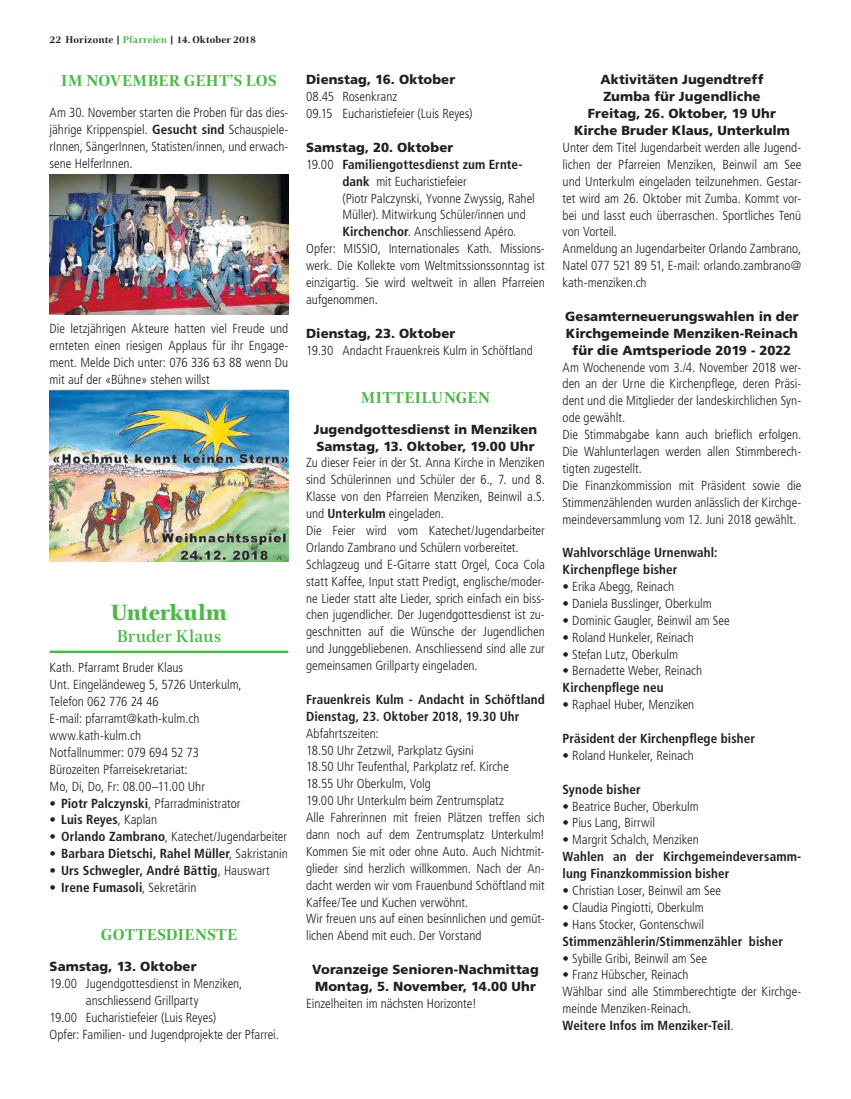
<style>
.page{position:relative;width:851px;height:1099px;background:#fff}
.page>*{position:absolute;margin:0;border:0;box-sizing:border-box;transform-origin:0 0}
.t1{font:800 22.5px "Civita";letter-spacing:-.01em;color:#4cb848}
.t2{font:500 17.5px "Civita";letter-spacing:-.005em;color:#4cb848}
.t3{font:700 16.12px "Civita";letter-spacing:.015em;color:#4cb848}
.t4{font:300 condensed 13.12px/16.9px "Frutiger LT Std";color:#231f20}
.t5{font:700 condensed 13.12px/16.9px "Frutiger LT Std";letter-spacing:.005em;color:#231f20}
.t6{font:900 13.12px/16.9px "Frutiger LT Std";letter-spacing:.005em;color:#231f20}
.t7{font:700 10px "Civita";letter-spacing:.005em;color:#231f20}
.s1{color:#4cb848}
.s2{font-weight:700}
.s3{font-weight:300}
</style>
<div class="page">
<img style="left:50px;top:174px;width:238px;height:140px">
<img style="left:50px;top:390px;width:238px;height:171px">
<hr style="left:50px;top:650px;width:238px;height:3px;background:#4cb848">
<p class="t7" style="left:50px;top:33px;width:208px">22 Horizonte | <span class="s1">Pfarreien</span> | 14. Oktober 2018</p>
<p class="t3" style="left:61px;top:70px;width:217px">IM NOVEMBER GEHT’S LOS</p>
<p class="t4" style="left:50px;top:105px;width:240px;text-align:justify">Am 30. November starten die Proben für das dies&shy;jährige Krippenspiel. <span class="s2">Gesucht sind</span> Schauspiele&shy;rInnen, SängerInnen, Statisten/innen, und erwach&shy;sene HelferInnen.</p>
<p class="t4" style="left:50px;top:320px;width:240px;text-align:justify">Die letzjährigen Akteure hatten viel Freude und ernteten einen riesigen Applaus für ihr Engage&shy;ment. Melde Dich unter: 076 336 63 88 wenn Du mit auf der «Bühne» stehen willst</p>
<h1 class="t1" style="left:111px;top:597px;width:118px">Unterkulm</h1>
<h2 class="t2" style="left:117px;top:624px;width:106px">Bruder Klaus</h2>
<p class="t4" style="left:50px;top:659px;width:194px">Kath. Pfarramt Bruder Klaus<br>Unt. Eingeländeweg 5, 5726 Unterkulm,<br>Telefon 062 776 24 46<br>E-mail: pfarramt@kath-kulm.ch www.kath-kulm.ch<br>Notfallnummer: 079 694 52 73<br>Bürozeiten Pfarreisekretariat:<br>Mo, Di, Do, Fr: 08.00–11.00 Uhr</p>
<p class="t4" style="left:50px;top:794px;width:192px">• <span class="s2">Piotr Palczynski</span>, Pfarradministrator</p>
<p class="t5" style="left:50px;top:811px;width:109px"><span class="s3">•</span> Luis Reyes<span class="s3">, Kaplan</span></p>
<p class="t4" style="left:50px;top:828px;width:239px">• <span class="s2">Orlando Zambrano</span>, Katechet/Jugendarbeiter</p>
<p class="t5" style="left:50px;top:845px;width:240px"><span class="s3">•</span> Barbara Dietschi, Rahel Müller<span class="s3">, Sakristanin</span></p>
<p class="t5" style="left:50px;top:862px;width:222px"><span class="s3">•</span> Urs Schwegler, André Bättig<span class="s3">, Hauswart</span></p>
<p class="t5" style="left:50px;top:879px;width:148px"><span class="s3">•</span> Irene Fumasoli<span class="s3">, Sekretärin</span></p>
<p class="t3" style="left:101px;top:923px;width:138px">GOTTESDIENSTE</p>
<p class="t6" style="left:50px;top:958px;width:148px">Samstag, 13. Oktober</p>
<p class="t4" style="left:50px;top:975px;width:194px">19.00 Jugendgottesdienst in Menziken,</p>
<p class="t4" style="left:86px;top:992px;width:114px">anschliessend Grillparty</p>
<p class="t4" style="left:50px;top:1009px;width:168px">19.00 Eucharistiefeier (Luis Reyes)</p>
<p class="t4" style="left:50px;top:1025px;width:231px">Opfer: Familien- und Jugendprojekte der Pfarrei.</p>
<p class="t6" style="left:306px;top:71px;width:151px">Dienstag, 16. Oktober</p>
<p class="t4" style="left:306px;top:88px;width:168px">08.45 Rosenkranz<br>09.15 Eucharistiefeier (Luis Reyes)</p>
<p class="t6" style="left:306px;top:139px;width:149px">Samstag, 20. Oktober</p>
<p class="t5" style="left:306px;top:156px;width:218px"><span class="s3">19.00</span> Familiengottesdienst zum Ernte-</p>
<p class="t4" style="left:342px;top:173px;width:126px"><span class="s2">dank</span> mit Eucharistiefeier</p>
<p class="t4" style="left:342px;top:190px;width:194px">(Piotr Palczynski, Yvonne Zwyssig, Rahel</p>
<p class="t4" style="left:342px;top:207px;width:185px">Müller). Mitwirkung Schüler/innen und</p>
<p class="t4" style="left:342px;top:223px;width:175px"><span class="s2">Kirchenchor</span>. Anschliessend Apéro.</p>
<p class="t4" style="left:306px;top:240px;width:240px">Opfer: MISSIO, Internationales Kath. Missions-</p>
<p class="t4" style="left:306px;top:257px;width:240px">werk. Die Kollekte vom Weltmitssionssonntag ist</p>
<p class="t4" style="left:306px;top:274px;width:240px">einzigartig. Sie wird weltweit in allen Pfarreien</p>
<p class="t4" style="left:306px;top:291px;width:73px">aufgenommen.</p>
<p class="t6" style="left:306px;top:324px;width:151px">Dienstag, 23. Oktober</p>
<p class="t4" style="left:306px;top:342px;width:228px">19.30 Andacht Frauenkreis Kulm in Schöftland</p>
<p class="t3" style="left:360px;top:386px;width:131px">MITTEILUNGEN</p>
<p class="t6" style="left:314px;top:420px;width:225px">Jugendgottesdienst in Menziken<br>Samstag, 13. Oktober, 19.00 Uhr</p>
<p class="t4" style="left:306px;top:454px;width:240px">Zu dieser Feier in der St. Anna Kirche in Menziken sind Schülerinnen und Schüler der 6., 7. und 8.<br>Klasse von den Pfarreien Menziken, Beinwil a.S. und <span class="s2">Unterkulm</span> eingeladen.<br>Die Feier wird vom Katechet/Jugendarbeiter Orlando Zambrano und Schülern vorbereitet.<br>Schlagzeug und E-Gitarre statt Orgel, Coca Cola statt Kaffee, Input statt Predigt, englische/moder&shy;ne Lieder statt alte Lieder, sprich einfach ein biss&shy;chen jugendlicher. Der Jugendgottesdienst ist zu&shy;geschnitten auf die Wünsche der Jugendlichen und Junggebliebenen. Anschliessend sind alle zur gemeinsamen Grillparty eingeladen.</p>
<p class="t5" style="left:306px;top:691px;width:240px">Frauenkreis Kulm - Andacht in Schöftland<br>Dienstag, 23. Oktober 2018, 19.30 Uhr</p>
<p class="t4" style="left:306px;top:724px;width:240px">Abfahrtszeiten:<br>18.50 Uhr Zetzwil, Parkplatz Gysini<br>18.50 Uhr Teufenthal, Parkplatz ref. Kirche<br>18.55 Uhr Oberkulm, Volg<br>19.00 Uhr Unterkulm beim Zentrumsplatz<br>Alle Fahrerinnen mit freien Plätzen treffen sich dann noch auf dem Zentrumsplatz Unterkulm!<br>Kommen Sie mit oder ohne Auto. Auch Nichtmit&shy;glieder sind herzlich willkommen. Nach der An&shy;dacht werden wir vom Frauenbund Schöftland mit Kaffee/Tee und Kuchen verwöhnt.<br>Wir freuen uns auf einen besinnlichen und gemüt&shy;lichen Abend mit euch. Der Vorstand</p>
<p class="t6" style="left:312px;top:961px;width:228px">Voranzeige Senioren-Nachmittag<br>Montag, 5. November, 14.00 Uhr</p>
<p class="t4" style="left:306px;top:995px;width:172px">Einzelheiten im nächsten Horizonte!</p>
<p class="t6" style="left:574px;top:71px;width:217px;text-align:center">Aktivitäten Jugendtreff<br>Zumba für Jugendliche<br>Freitag, 26. Oktober, 19 Uhr<br>Kirche Bruder Klaus, Unterkulm</p>
<p class="t4" style="left:562px;top:139px;width:240px">Unter dem Titel Jugendarbeit werden alle Jugend&shy;lichen der Pfarreien Menziken, Beinwil am See und Unterkulm eingeladen teilzunehmen. Gestar&shy;tet wird am 26. Oktober mit Zumba. Kommt vor&shy;bei und lasst euch überraschen. Sportliches Tenü von Vorteil.<br>Anmeldung an Jugendarbeiter Orlando Zambrano, Natel 077 521 89 51, E-mail: orlando.zambrano@ kath-menziken.ch</p>
<p class="t6" style="left:565px;top:308px;width:235px;text-align:center">Gesamterneuerungswahlen in der<br>Kirchgemeinde Menziken-Reinach für die Amtsperiode 2019 - 2022</p>
<p class="t4" style="left:562px;top:359px;width:240px">Am Wochenende vom 3./4. November 2018 wer&shy;den an der Urne die Kirchenpflege, deren Präsi&shy;dent und die Mitglieder der landeskirchlichen Syn&shy;ode gewählt.<br>Die Stimmabgabe kann auch brieflich erfolgen.<br>Die Wahlunterlagen werden allen Stimmberech&shy;tigten zugestellt.<br>Die Finanzkommission mit Präsident sowie die Stimmenzählenden wurden anlässlich der Kirchge&shy;meindeversammlung vom 12. Juni 2018 gewählt.</p>
<p class="t5" style="left:562px;top:544px;width:156px">Wahlvorschläge Urnenwahl:<br>Kirchenpflege bisher</p>
<p class="t4" style="left:562px;top:578px;width:113px">• Erika Abegg, Reinach</p>
<p class="t4" style="left:562px;top:595px;width:151px">• Daniela Busslinger, Oberkulm</p>
<p class="t4" style="left:562px;top:612px;width:169px">• Dominic Gaugler, Beinwil am See</p>
<p class="t4" style="left:562px;top:629px;width:133px">• Roland Hunkeler, Reinach</p>
<p class="t4" style="left:562px;top:645px;width:117px">• Stefan Lutz, Oberkulm</p>
<p class="t4" style="left:562px;top:662px;width:141px">• Bernadette Weber, Reinach</p>
<p class="t5" style="left:562px;top:679px;width:102px">Kirchenpflege neu</p>
<p class="t4" style="left:562px;top:696px;width:133px">• Raphael Huber, Menziken</p>
<p class="t5" style="left:562px;top:730px;width:194px">Präsident der Kirchenpflege bisher</p>
<p class="t4" style="left:562px;top:747px;width:133px">• Roland Hunkeler, Reinach</p>
<p class="t5" style="left:562px;top:780px;width:79px">Synode bisher</p>
<p class="t4" style="left:562px;top:797px;width:138px">• Beatrice Bucher, Oberkulm</p>
<p class="t4" style="left:562px;top:814px;width:94px">• Pius Lang, Birrwil</p>
<p class="t4" style="left:562px;top:831px;width:138px">• Margrit Schalch, Menziken</p>
<p class="t5" style="left:562px;top:848px;width:240px">Wahlen an der Kirchgemeindeversamm&shy;lung Finanzkommission bisher</p>
<p class="t4" style="left:562px;top:882px;width:160px">• Christian Loser, Beinwil am See</p>
<p class="t4" style="left:562px;top:899px;width:143px">• Claudia Pingiotti, Oberkulm</p>
<p class="t4" style="left:562px;top:916px;width:143px">• Hans Stocker, Gontenschwil</p>
<p class="t5" style="left:562px;top:932px;width:222px">Stimmenzählerin/Stimmenzähler bisher</p>
<p class="t4" style="left:562px;top:949px;width:146px">• Sybille Gribi, Beinwil am See</p>
<p class="t4" style="left:562px;top:966px;width:240px">• Franz Hübscher, Reinach<br>Wählbar sind alle Stimmberechtigte der Kirchge&shy;meinde Menziken-Reinach.<br><span class="s2">Weitere Infos im Menziker-Teil</span>.</p>
</div>
